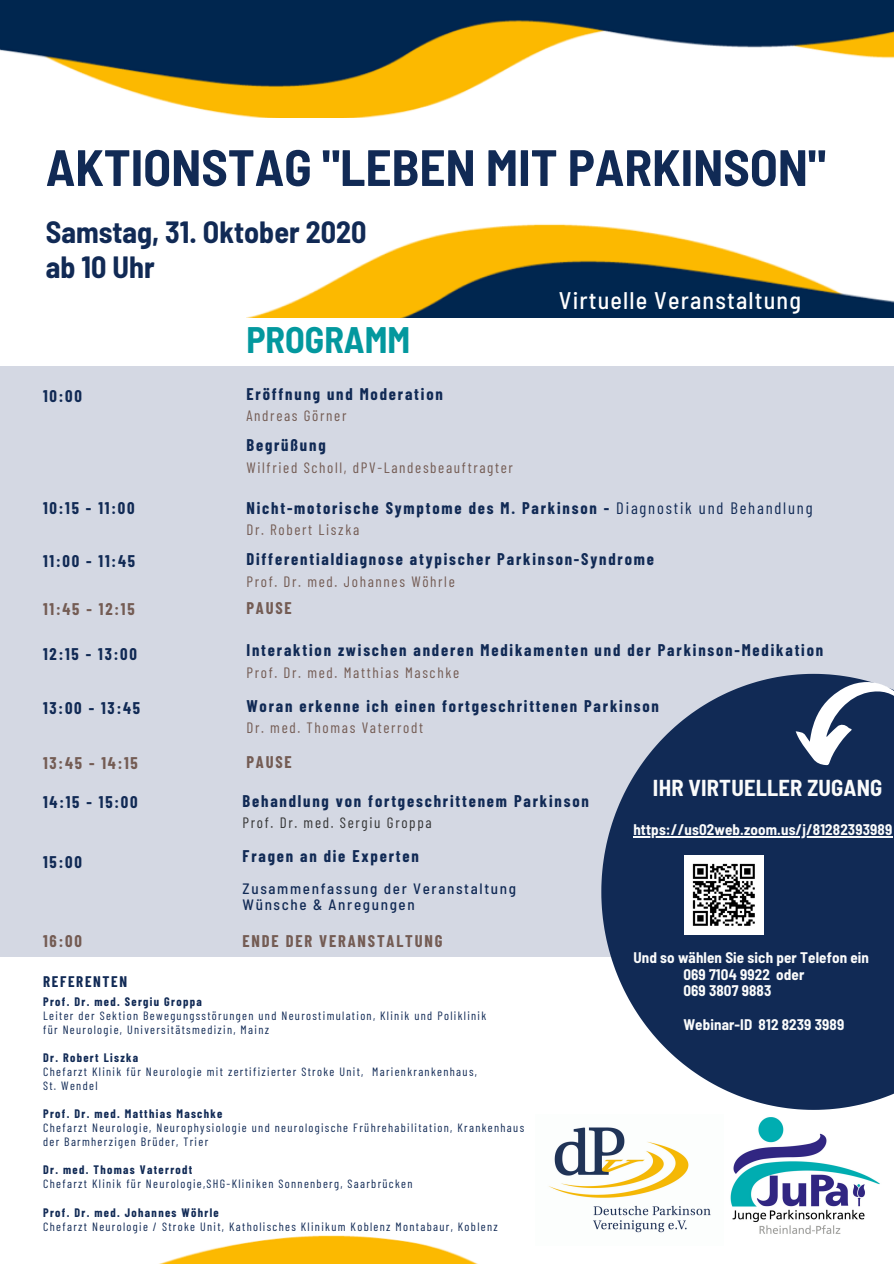
<style>
.page{position:relative;width:894px;height:1264px;background:#fff}
.page>*{position:absolute;margin:0;border:0;box-sizing:border-box;transform-origin:0 0}
.t1{font:700 semi-condensed 51px "Barlow";color:#112a55}
.t2{font:700 semi-condensed 36px "Barlow";color:#03989e}
.t3{font:700 semi-condensed 30px/35px "Barlow";color:#112a55}
.t4{font:500 semi-condensed 24px "Barlow";letter-spacing:.05em;color:#fff}
.t5{font:700 semi-condensed 22.5px "Barlow";letter-spacing:.01em;color:#fafbfb}
.t6{font:700 16.5px "Barlow Condensed";letter-spacing:.11em;color:#112a55}
.t7{font:700 16.5px "Barlow Condensed";letter-spacing:.11em;color:#745c54}
.t8{font:15px "Barlow Condensed";letter-spacing:.11em;color:#745c54}
.t9{font:700 semi-condensed 15px/17px "Barlow";letter-spacing:.01em;color:#fafbfb}
.t10{font:500 semi-condensed 15px/15.8px "Barlow";letter-spacing:.11em;color:#112a55}
.t11{font:15px "Barlow Condensed";letter-spacing:.11em;color:#353535}
.t12{font:700 15px "Barlow Condensed";letter-spacing:.11em;color:#112a55}
.t13{font:12px/14.1px "Barlow Condensed";letter-spacing:.11em;color:#112a55}
.t14{font:700 12px "Barlow Condensed";letter-spacing:.11em;color:#112a55}
.s1{font-weight:400}
</style>
<div class="page">
<img style="left:0;top:0;width:893px;height:118px">
<img style="left:248px;top:224px;width:645px;height:93px">
<div style="left:0;top:367px;width:893px;height:590px;background:#d4d8e3"></div>
<svg style="left:601px;top:674px;width:292px;height:435px;fill:#112a55"></svg>
<img style="left:162px;top:1235px;width:314px;height:28px">
<img style="left:548px;top:1127px;width:163px;height:106px">
<img style="left:730px;top:1117px;width:150px;height:117px">
<svg style="left:795px;top:682px;width:98px;height:83px;background:#546685"></svg>
<img style="left:684px;top:855px;width:79px;height:79px">
<hr style="left:633px;top:836px;width:259px;height:1px;background:#fafbfb">
<h1 class="t1" style="left:46px;top:135px;width:781px">AKTIONSTAG "LEBEN MIT PARKINSON"</h1>
<h3 class="t3" style="left:46px;top:214px;width:322px">Samstag, 31. Oktober 2020 ab 10 Uhr</h3>
<h2 class="t2" style="left:246px;top:316px;width:165px">PROGRAMM</h2>
<h3 class="t6" style="left:43px;top:385px;width:40px">10:00</h3>
<h3 class="t6" style="left:246px;top:383px;width:198px">Eröffnung und Moderation</h3>
<p class="t8" style="left:246px;top:406px;width:101px">Andreas Görner</p>
<h3 class="t6" style="left:246px;top:435px;width:81px">Begrüßung</h3>
<p class="t8" style="left:246px;top:458px;width:268px">Wilfried Scholl, dPV-Landesbeauftragter</p>
<h3 class="t4" style="left:558px;top:284px;width:243px">Virtuelle Veranstaltung</h3>
<h3 class="t6" style="left:43px;top:497px;width:93px">10:15 - 11:00</h3>
<h3 class="t6" style="left:43px;top:550px;width:93px">11:00 - 11:45</h3>
<h3 class="t6" style="left:246px;top:497px;width:567px">Nicht-motorische Symptome des M. Parkinson - <span class="s1">Diagnostik und Behandlung</span></h3>
<p class="t8" style="left:246px;top:520px;width:114px">Dr. Robert Liszka</p>
<h3 class="t6" style="left:246px;top:548px;width:409px">Differentialdiagnose atypischer Parkinson-Syndrome</h3>
<p class="t8" style="left:246px;top:571px;width:210px">Prof. Dr. med. Johannes Wöhrle</p>
<h3 class="t7" style="left:43px;top:598px;width:93px">11:45 - 12:15</h3>
<h3 class="t7" style="left:246px;top:598px;width:47px">PAUSE</h3>
<h3 class="t6" style="left:43px;top:643px;width:95px">12:15 - 13:00</h3>
<h3 class="t6" style="left:246px;top:639px;width:578px">Interaktion zwischen anderen Medikamenten und der Parkinson-Medikation</h3>
<p class="t8" style="left:246px;top:662px;width:214px">Prof. Dr. med. Matthias Maschke</p>
<h3 class="t6" style="left:43px;top:697px;width:98px">13:00 - 13:45</h3>
<h3 class="t6" style="left:246px;top:695px;width:414px">Woran erkenne ich einen fortgeschrittenen Parkinson</h3>
<p class="t8" style="left:246px;top:718px;width:178px">Dr. med. Thomas Vaterrodt</p>
<h3 class="t7" style="left:43px;top:752px;width:96px">13:45 - 14:15</h3>
<h3 class="t7" style="left:246px;top:751px;width:47px">PAUSE</h3>
<h3 class="t6" style="left:43px;top:791px;width:96px">14:15 - 15:00</h3>
<h3 class="t6" style="left:242px;top:790px;width:348px">Behandlung von fortgeschrittenem Parkinson</h3>
<p class="t11" style="left:242px;top:813px;width:190px">Prof. Dr. med. Sergiu Groppa</p>
<h3 class="t5" style="left:652px;top:773px;width:231px">IHR VIRTUELLER ZUGANG</h3>
<p class="t9" style="left:633px;top:820px;width:260px">https://us02web.zoom.us/j/81282393989</p>
<h3 class="t6" style="left:43px;top:851px;width:40px">15:00</h3>
<h3 class="t6" style="left:242px;top:845px;width:178px">Fragen an die Experten</h3>
<p class="t10" style="left:242px;top:880px;width:275px">Zusammenfassung der Veranstaltung<br>Wünsche &amp; Anregungen</p>
<h3 class="t7" style="left:43px;top:931px;width:40px">16:00</h3>
<h3 class="t7" style="left:242px;top:930px;width:201px">ENDE DER VERANSTALTUNG</h3>
<p class="t12" style="left:43px;top:972px;width:86px">REFERENTEN</p>
<p class="t14" style="left:43px;top:993px;width:160px">Prof. Dr. med. Sergiu Groppa</p>
<p class="t13" style="left:43px;top:1008px;width:444px">Leiter der Sektion Bewegungsstörungen und Neurostimulation, Klinik und Poliklinik für Neurologie, Universitätsmedizin, Mainz</p>
<p class="t14" style="left:43px;top:1050px;width:97px">Dr. Robert Liszka</p>
<p class="t13" style="left:43px;top:1064px;width:435px">Chefarzt Klinik für Neurologie mit zertifizierter Stroke Unit, Marienkrankenhaus,<br>St. Wendel</p>
<p class="t14" style="left:43px;top:1106px;width:181px">Prof. Dr. med. Matthias Maschke</p>
<p class="t13" style="left:43px;top:1120px;width:482px">Chefarzt Neurologie, Neurophysiologie und neurologische Frührehabilitation, Krankenhaus der Barmherzigen Brüder, Trier</p>
<p class="t14" style="left:43px;top:1162px;width:151px">Dr. med. Thomas Vaterrodt</p>
<p class="t13" style="left:43px;top:1176px;width:371px">Chefarzt Klinik für Neurologie,SHG-Kliniken Sonnenberg, Saarbrücken</p>
<p class="t14" style="left:43px;top:1204px;width:177px">Prof. Dr. med. Johannes Wöhrle</p>
<p class="t13" style="left:43px;top:1218px;width:456px">Chefarzt Neurologie / Stroke Unit, Katholisches Klinikum Koblenz Montabaur, Koblenz</p>
<p class="t9" style="left:683px;top:948px;width:187px;text-indent:-50px">Und so wählen Sie sich per Telefon ein<br>069 7104 9922 oder<br>069 3807 9883</p>
<p class="t9" style="left:683px;top:1015px;width:162px">Webinar-ID 812 8239 3989</p>
</div>
